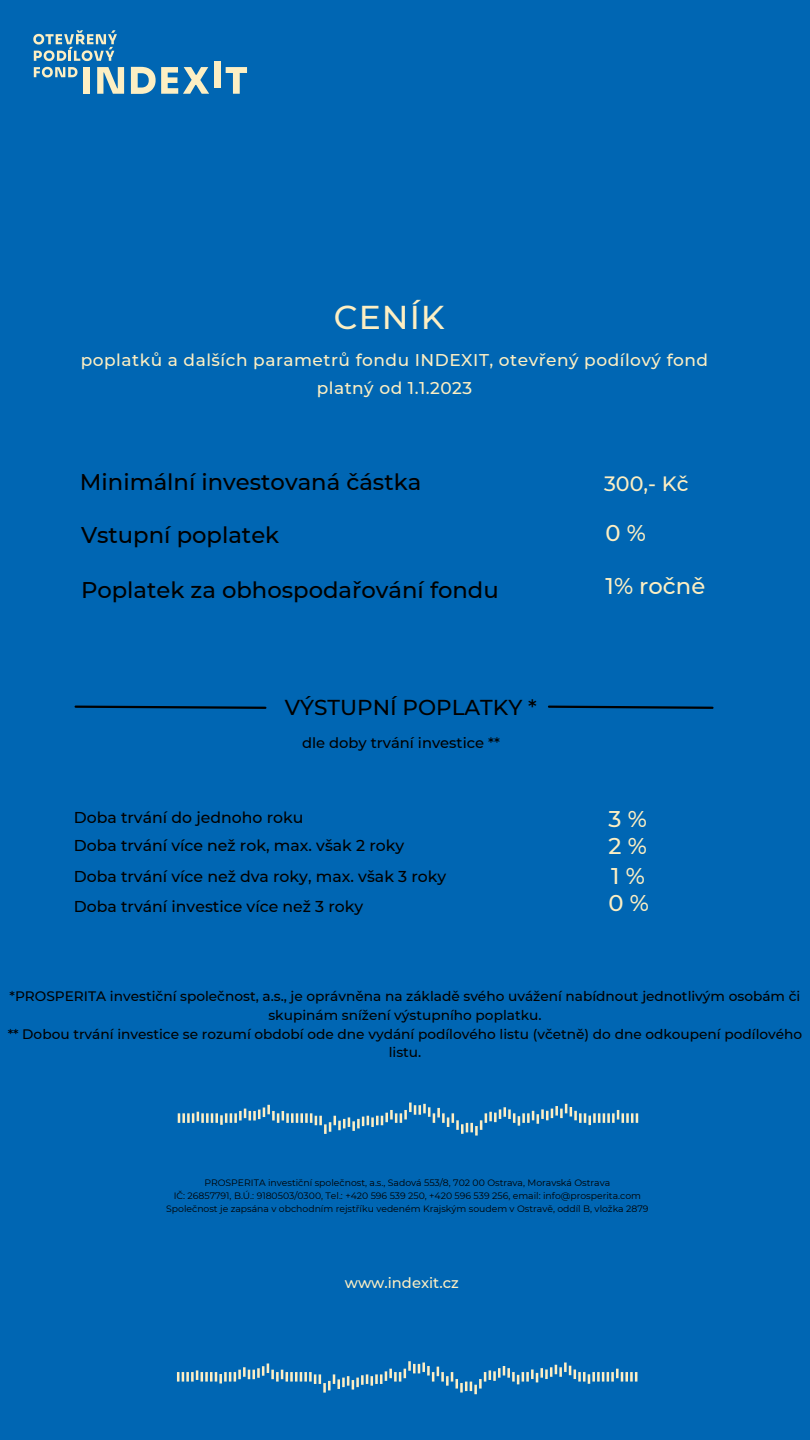
<style>
.page{position:relative;width:810px;height:1440px;background:#0066b3}
.page>*{position:absolute;margin:0;border:0;box-sizing:border-box;transform-origin:0 0}
.t1{font:500 33px "Montserrat";letter-spacing:.03em;color:#fdefc3}
.t2{font:500 22.7px "Montserrat";color:#000}
.t3{font:500 22.7px/27px "Montserrat";color:#fdefc3}
.t4{font:500 21.5px "Montserrat";color:#000}
.t5{font:500 20.7px "Montserrat";color:#fdefc3}
.t6{font:500 17px/28.5px "Montserrat";letter-spacing:.03em;color:#fdefc3;text-align:center}
.t7{font:500 15.7px "Montserrat";color:#000}
.t8{font:500 14.7px "Montserrat";color:#000}
.t9{font:500 14.7px "Montserrat";color:#fdefc3}
.t10{font:500 13.7px/18.9px "Montserrat";color:#000;text-align:center}
.t11{font:9.3px/12.8px "Montserrat";color:#000;text-align:center}
</style>
<div class="page">
<svg style="left:74px;top:705px;width:193px;height:4px"></svg>
<svg style="left:548px;top:705px;width:166px;height:4px"></svg>
<svg style="left:177px;top:1361px;width:460px;height:33px"></svg>
<svg style="left:33px;top:30px;width:84px;height:31px"></svg>
<svg style="left:34px;top:67px;width:44px;height:11px"></svg>
<div style="left:84px;top:67px;width:6px;height:27px;background:#fdefc3"></div>
<svg style="left:97px;top:67px;width:27px;height:27px"></svg>
<svg style="left:131px;top:67px;width:78px;height:27px"></svg>
<div style="left:214px;top:61px;width:7px;height:27px;background:#fdefc3"></div>
<svg style="left:226px;top:67px;width:21px;height:27px"></svg>
<svg style="left:178px;top:1103px;width:460px;height:33px"></svg>
<h1 class="t1" style="left:334px;top:297px;width:112px">CENÍK</h1>
<h3 class="t6" style="left:81px;top:345px;width:629px">poplatků a dalších parametrů fondu INDEXIT, otevřený podílový fond platný od 1.1.2023</h3>
<h2 class="t2" style="left:80px;top:468px;width:343px">Minimální investovaná částka</h2>
<h3 class="t5" style="left:604px;top:471px;width:86px">300,- Kč</h3>
<h2 class="t3" style="left:606px;top:519px;width:42px">0 %</h2>
<h2 class="t2" style="left:81px;top:521px;width:200px">Vstupní poplatek</h2>
<h2 class="t2" style="left:81px;top:576px;width:419px">Poplatek za obhospodařování fondu</h2>
<h2 class="t3" style="left:606px;top:572px;width:101px">1% ročně</h2>
<h3 class="t4" style="left:285px;top:695px;width:253px">VÝSTUPNÍ POPLATKY *</h3>
<h3 class="t8" style="left:302px;top:733px;width:199px">dle doby trvání investice **</h3>
<h3 class="t7" style="left:74px;top:808px;width:231px">Doba trvání do jednoho roku</h3>
<h3 class="t7" style="left:74px;top:836px;width:332px">Doba trvání více než rok, max. však 2 roky</h3>
<h3 class="t7" style="left:74px;top:866px;width:374px">Doba trvání více než dva roky, max. však 3 roky</h3>
<h2 class="t3" style="left:609px;top:805px;width:40px">3 %<br>2 %</h2>
<h2 class="t3" style="left:611px;top:863px;width:35px">1 %</h2>
<h3 class="t7" style="left:74px;top:897px;width:291px">Doba trvání investice více než 3 roky</h3>
<h2 class="t3" style="left:609px;top:890px;width:42px">0 %</h2>
<p class="t10" style="left:8px;top:986px;width:796px">*PROSPERITA investiční společnost, a.s., je oprávněna na základě svého uvážení nabídnout jednotlivým osobám či skupinám snížení výstupního poplatku.<br>** Dobou trvání investice se rozumí období ode dne vydání podílového listu (včetně) do dne odkoupení podílového listu.</p>
<p class="t11" style="left:166px;top:1176px;width:484px">PROSPERITA investiční společnost, a.s., Sadová 553/8, 702 00 Ostrava, Moravská Ostrava<br>IČ: 26857791, B.Ú.: 9180503/0300, Tel.: +420 596 539 250, +420 596 539 256, email: info@prosperita.com<br>Společnost je zapsána v obchodním rejstříku vedeném Krajským soudem v Ostravě, oddíl B, vložka 2879</p>
<h3 class="t9" style="left:345px;top:1274px;width:115px">www.indexit.cz</h3>
</div>
